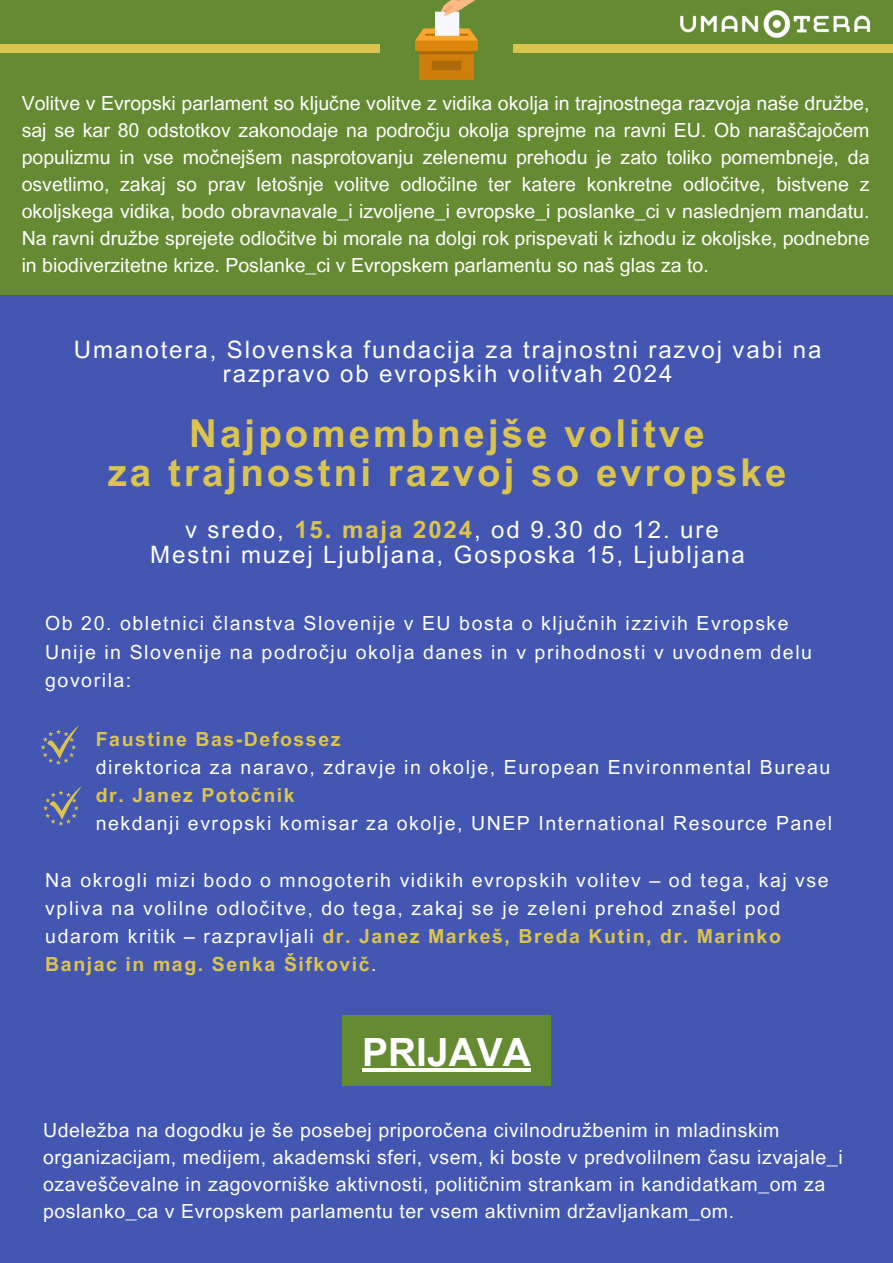
<style>
.page{position:relative;width:893px;height:1263px;background:#4256b2}
.page>*{position:absolute;margin:0;border:0;box-sizing:border-box;transform-origin:0 0}
.t1{font:700 38.92px "Arial MT Pro";color:#fff}
.t2{font:700 38.47px/38.8px "Arial MT Pro";letter-spacing:.08em;color:#dbc44e;text-align:center}
.t3{font:24px/24.2px "Arial MT Pro";letter-spacing:.08em;color:#fff;text-align:center}
.t4{font:19.5px/27px "Arial MT Pro";letter-spacing:.08em;color:#fff}
.t5{font:19.5px/27px "Arial MT Pro";letter-spacing:.03em;color:#fff}
.t6{font:700 19.5px "Arial MT Pro";letter-spacing:.08em;color:#dbc44e}
.s1{font-weight:700;color:#dbc44e}
</style>
<div class="page">
<div style="left:0;top:0;width:893px;height:295px;background:#648b32"></div>
<img style="left:680px;top:10px;width:191px;height:28px">
<div style="left:514px;top:44px;width:379px;height:8px;background:#dbc44e"></div>
<div style="left:0;top:44px;width:379px;height:8px;background:#dbc44e"></div>
<img style="left:415px;top:0;width:63px;height:80px">
<svg style="left:41px;top:725px;width:38px;height:40px"></svg>
<svg style="left:43px;top:786px;width:39px;height:40px"></svg>
<div style="left:342px;top:1015px;width:209px;height:71px;background:#648b32"></div>
<hr style="left:362px;top:1068px;width:169px;height:4px;background:#fff">
<h3 class="t4" style="left:22px;top:92px;width:849px;text-align:justify">Volitve v Evropski parlament so ključne volitve z vidika okolja in trajnostnega razvoja naše družbe, saj se kar 80 odstotkov zakonodaje na področju okolja sprejme na ravni EU. Ob naraščajočem populizmu in vse močnejšem nasprotovanju zelenemu prehodu je zato toliko pomembneje, da osvetlimo, zakaj so prav letošnje volitve odločilne ter katere konkretne odločitve, bistvene z okoljskega vidika, bodo obravnavale_i izvoljene_i evropske_i poslanke_ci v naslednjem mandatu.<br>Na ravni družbe sprejete odločitve bi morale na dolgi rok prispevati k izhodu iz okoljske, podnebne in biodiverzitetne krize. Poslanke_ci v Evropskem parlamentu so naš glas za to.</h3>
<p class="t3" style="left:74px;top:340px;width:749px">Umanotera, Slovenska fundacija za trajnostni razvoj vabi na razpravo ob evropskih volitvah 2024</p>
<p class="t2" style="left:108px;top:419px;width:680px">Najpomembnejše volitve<br>za trajnostni razvoj so evropske</p>
<p class="t3" style="left:150px;top:521px;width:596px">v sredo, <span class="s1">15. maja 2024</span>, od 9.30 do 12. ure<br>Mestni muzej Ljubljana, Gosposka 15, Ljubljana</p>
<p class="t4" style="left:45px;top:612px;width:768px;line-height:28.1px">Ob 20. obletnici članstva Slovenije v EU bosta o ključnih izzivih Evropske<br>Unije in Slovenije na področju okolja danes in v prihodnosti v uvodnem delu govorila:</p>
<p class="t6" style="left:96px;top:732px;width:246px">Faustine Bas-Defossez</p>
<p class="t4" style="left:96px;top:756px;width:736px">direktorica za naravo, zdravje in okolje, European Environmental Bureau</p>
<p class="t6" style="left:96px;top:788px;width:200px">dr. Janez Potočnik</p>
<p class="t4" style="left:96px;top:812px;width:738px">nekdanji evropski komisar za okolje, UNEP International Resource Panel</p>
<p class="t4" style="left:45px;top:868px;width:785px;line-height:28.1px">Na okrogli mizi bodo o mnogoterih vidikih evropskih volitev – od tega, kaj vse vpliva na volilne odločitve, do tega, zakaj se je zeleni prehod znašel pod udarom kritik – razpravljali <span class="s1">dr. Janez Markeš, Breda Kutin, dr. Marinko Banjac in mag. Senka Šifkovič</span>.</p>
<p class="t1" style="left:362px;top:1038px;width:170px">PRIJAVA</p>
<p class="t5" style="left:43px;top:1119px;width:801px">Udeležba na dogodku je še posebej priporočena civilnodružbenim in mladinskim organizacijam, medijem, akademski sferi, vsem, ki boste v predvolilnem času izvajale_i ozaveščevalne in zagovorniške aktivnosti, političnim strankam in kandidatkam_om za poslanko_ca v Evropskem parlamentu ter vsem aktivnim državljankam_om.</p>
</div>
